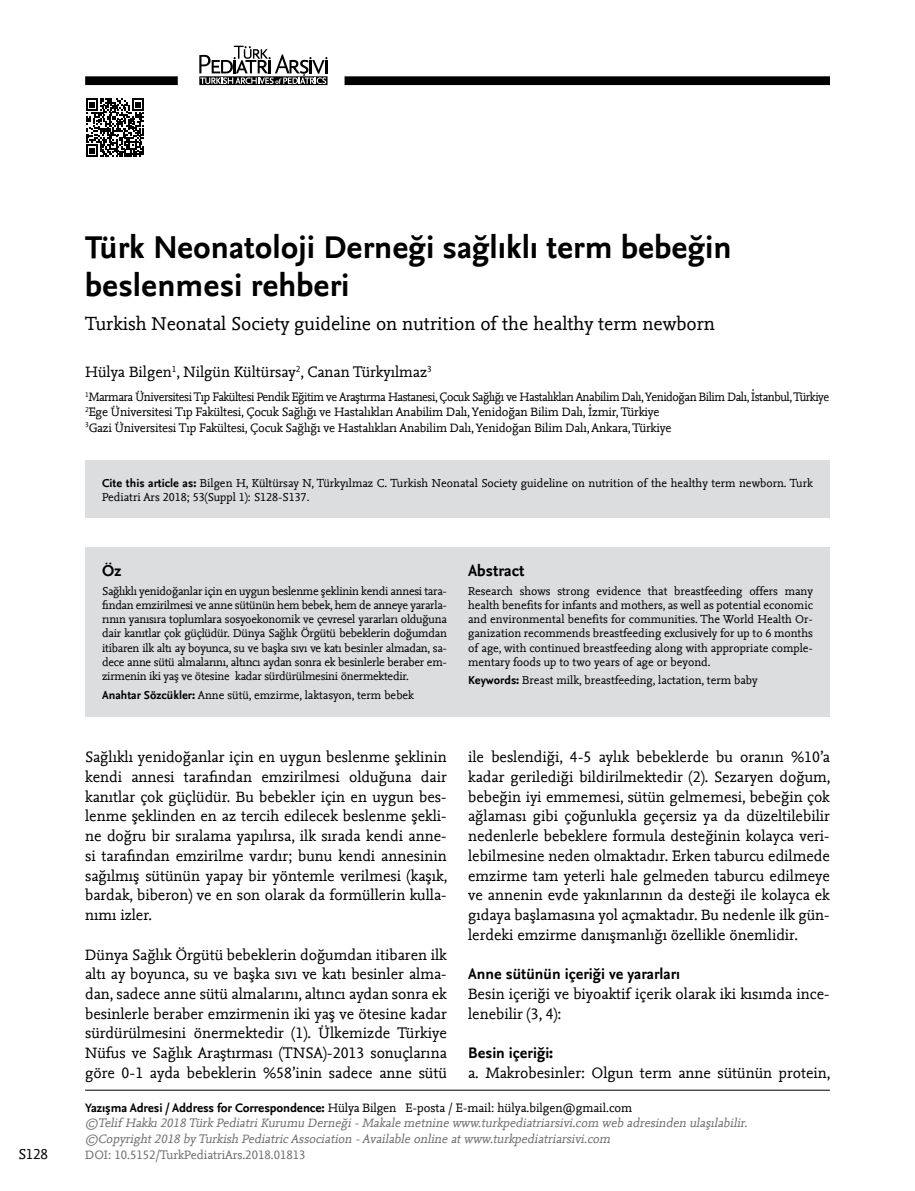
<style>
.page{position:relative;width:915px;height:1191px;background:#fff}
.page>*{position:absolute;margin:0;border:0;box-sizing:border-box;transform-origin:0 0}
.t1{font:700 33px/37.5px "Nexus Sans TF";color:#000}
.t2{font:19.5px "Nexus Mix TF";color:#000}
.t3{font:700 16.5px "Nexus Sans TF";color:#000}
.t4{font:15.75px/19.6px "Nexus Mix TF";color:#000;text-align:justify}
.t5{font:700 15.75px "Nexus Sans TF";color:#000}
.t6{font:15px "Nexus Mix TF";color:#000}
.t7{font:12.75px/15.3px "Nexus Mix TF";letter-spacing:-.015em;color:#000;scale:.96 1}
.t8{font:italic 12.75px/15.6px "Nexus Mix TF";color:#6d6e71}
.t9{font:12.75px "Nexus Mix TF";color:#6d6e71}
.t10{font:12px/14.2px "Nexus Mix TF";color:#000;text-align:justify}
.s1{font-family:"Nexus Sans TF";font-weight:700}
.s2{font-family:"Nexus Sans TF";font-weight:700;font-style:normal;color:#000}
.s3{font-style:normal;color:#000}
</style>
<div class="page">
<div style="left:85px;top:547px;width:744px;height:169px;background:#dcddde"></div>
<div style="left:85px;top:461px;width:744px;height:57px;background:#dcddde"></div>
<svg style="left:344px;top:76px;width:485px;height:9px"></svg>
<svg style="left:85px;top:76px;width:93px;height:9px"></svg>
<svg style="left:199px;top:46px;width:128px;height:39px"></svg>
<hr style="left:85px;top:1090px;width:744px;height:1px;background:#000">
<svg style="left:86px;top:98px;width:58px;height:59px"></svg>
<p class="t6" style="left:18px;top:1145px;width:31px">S128</p>
<h1 class="t1" style="left:85px;top:228px;width:647px">Türk Neonatoloji Derneği sağlıklı term bebeğin beslenmesi rehberi</h1>
<p class="t2" style="left:85px;top:311px;width:631px">Turkish Neonatal Society guideline on nutrition of the healthy term newborn</p>
<p class="t4" style="left:85px;top:362px;width:348px">Hülya Bilgen<sup>1</sup>, Nilgün Kültürsay<sup>2</sup>, Canan Türkyılmaz<sup>3</sup></p>
<p class="t7" style="left:85px;top:389px;width:776px"><sup>1</sup>Marmara Üniversitesi Tıp Fakültesi Pendik Eğitim ve Araştırma Hastanesi, Çocuk Sağlığı ve Hastalıkları Anabilim Dalı, Yenidoğan Bilim Dalı, İstanbul, Türkiye<br><sup>2</sup>Ege Üniversitesi Tıp Fakültesi, Çocuk Sağlığı ve Hastalıkları Anabilim Dalı, Yenidoğan Bilim Dalı, İzmir, Türkiye<br><sup>3</sup>Gazi Üniversitesi Tıp Fakültesi, Çocuk Sağlığı ve Hastalıkları Anabilim Dalı, Yenidoğan Bilim Dalı, Ankara, Türkiye</p>
<p class="t10" style="left:102px;top:475px;width:712px"><span class="s1">Cite this article as:</span> Bilgen H, Kültürsay N, Türkyılmaz C. Turkish Neonatal Society guideline on nutrition of the healthy term newborn. Turk<br>Pediatri Ars 2018; 53(Suppl 1): S128-S137.</p>
<p class="t3" style="left:102px;top:560px;width:21px">Öz</p>
<p class="t10" style="left:102px;top:583px;width:346px">Sağlıklı yenidoğanlar için en uygun beslenme şeklinin kendi annesi tara&shy;fından emzirilmesi ve anne sütünün hem bebek, hem de anneye yararla&shy;rının yanısıra toplumlara sosyoekonomik ve çevresel yararları olduğuna dair kanıtlar çok güçlüdür. Dünya Sağlık Örgütü bebeklerin doğumdan itibaren ilk altı ay boyunca, su ve başka sıvı ve katı besinler almadan, sa&shy;dece anne sütü almalarını, altıncı aydan sonra ek besinlerle beraber em&shy;zirmenin iki yaş ve ötesine kadar sürdürülmesini önermektedir.</p>
<p class="t10" style="left:102px;top:687px;width:313px"><span class="s1">Anahtar Sözcükler:</span> Anne sütü, emzirme, laktasyon, term bebek</p>
<p class="t4" style="left:85px;top:747px;width:363px">Sağlıklı yenidoğanlar için en uygun beslenme şeklinin kendi annesi tarafından emzirilmesi olduğuna dair kanıtlar çok güçlüdür. Bu bebekler için en uygun bes&shy;lenme şeklinden en az tercih edilecek beslenme şekli&shy;ne doğru bir sıralama yapılırsa, ilk sırada kendi anne&shy;si tarafından emzirilme vardır; bunu kendi annesinin sağılmış sütünün yapay bir yöntemle verilmesi (kaşık, bardak, biberon) ve en son olarak da formüllerin kulla&shy;nımı izler.</p>
<p class="t4" style="left:85px;top:944px;width:363px">Dünya Sağlık Örgütü bebeklerin doğumdan itibaren ilk altı ay boyunca, su ve başka sıvı ve katı besinler alma&shy;dan, sadece anne sütü almalarını, altıncı aydan sonra ek besinlerle beraber emzirmenin iki yaş ve ötesine kadar sürdürülmesini önermektedir (1). Ülkemizde Türkiye Nüfus ve Sağlık Araştırması (TNSA)-2013 sonuçlarına göre 0-1 ayda bebeklerin %58’inin sadece anne sütü</p>
<p class="t3" style="left:468px;top:560px;width:58px">Abstract</p>
<p class="t10" style="left:468px;top:583px;width:346px">Research shows strong evidence that breastfeeding offers many health benefits for infants and mothers, as well as potential economic and environmental benefits for communities. The World Health Or&shy;ganization recommends breastfeeding exclusively for up to 6 months of age, with continued breastfeeding along with appropriate comple&shy;mentary foods up to two years of age or beyond.</p>
<p class="t10" style="left:468px;top:673px;width:291px"><span class="s1">Keywords:</span> Breast milk, breastfeeding, lactation, term baby</p>
<p class="t4" style="left:468px;top:747px;width:363px">ile beslendiği, 4-5 aylık bebeklerde bu oranın %10’a kadar gerilediği bildirilmektedir (2). Sezaryen doğum, bebeğin iyi emmemesi, sütün gelmemesi, bebeğin çok ağlaması gibi çoğunlukla geçersiz ya da düzeltilebilir nedenlerle bebeklere formula desteğinin kolayca veri&shy;lebilmesine neden olmaktadır. Erken taburcu edilmede emzirme tam yeterli hale gelmeden taburcu edilmeye ve annenin evde yakınlarının da desteği ile kolayca ek gıdaya başlamasına yol açmaktadır. Bu nedenle ilk gün&shy;lerdeki emzirme danışmanlığı özellikle önemlidir.</p>
<p class="t5" style="left:468px;top:964px;width:213px">Anne sütünün içeriği ve yararları</p>
<p class="t4" style="left:468px;top:984px;width:363px">Besin içeriği ve biyoaktif içerik olarak iki kısımda ince&shy;lenebilir (3, 4):</p>
<p class="t5" style="left:468px;top:1043px;width:87px">Besin içeriği:</p>
<p class="t4" style="left:468px;top:1062px;width:363px">a. Makrobesinler: Olgun term anne sütünün protein,</p>
<p class="t8" style="left:85px;top:1099px;width:666px"><span class="s2">Yazışma Adresi / Address for Correspondence:</span> <span class="s3">Hülya Bilgen E-posta / E-mail: hülya.bilgen@gmail.com<br></span>©Telif Hakkı2018 Türk PediatriKurumu Derneği-Makale metnine www.turkpediatriarsivi.com web adresinden ulaşılabilir. ©Copyright2018 by Turkish Pediatric Association -Available online atwww.turkpediatriarsivi.com</p>
<p class="t9" style="left:85px;top:1146px;width:222px">DOI: 10.5152/TurkPediatriArs.2018.01813</p>
</div>
